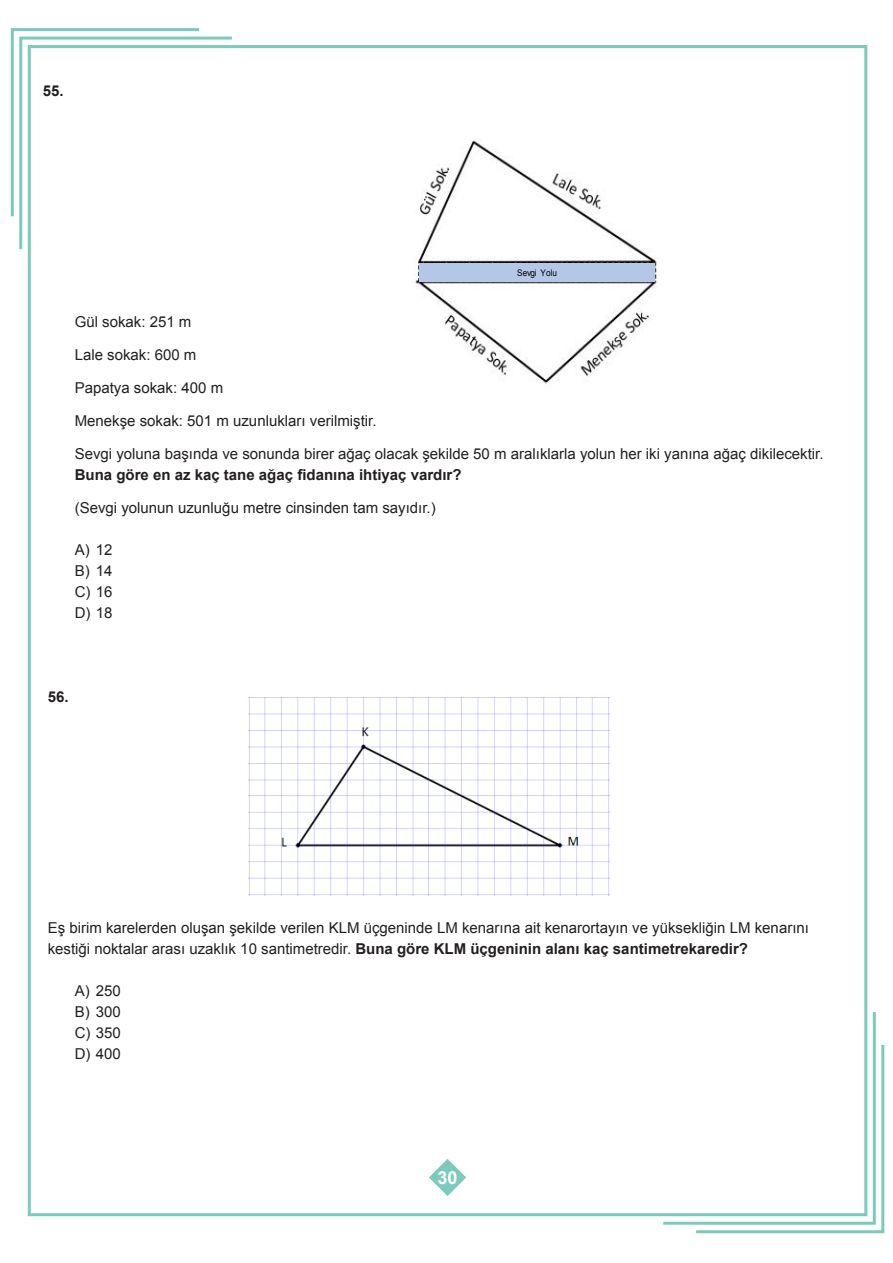
<style>
.page{position:relative;width:893px;height:1263px;background:#fff}
.page>*{position:absolute;margin:0;border:0;box-sizing:border-box;transform-origin:0 0}
.t1{font:700 18px "Arial";color:#fff}
.t2{font:15px/21px "Arial";color:#231f20;text-align:justify}
.t3{font:700 15px "Arial";color:#231f20}
.t4{font:9px "Arial";letter-spacing:-.02em;color:#000;scale:.91 1}
.s1{font-weight:700}
</style>
<div class="page">
<svg style="left:19px;top:36px;width:216px;height:216px"></svg>
<svg style="left:10px;top:28px;width:192px;height:191px"></svg>
<svg style="left:660px;top:1009px;width:216px;height:216px"></svg>
<svg style="left:693px;top:1042px;width:192px;height:192px"></svg>
<svg style="left:429px;top:1159px;width:37px;height:37px"></svg>
<img style="left:248px;top:697px;width:362px;height:198px">
<img style="left:413px;top:140px;width:244px;height:244px">
<div style="left:479px;top:239px;width:82px;height:18px;background:#fff"></div>
<div style="left:420px;top:263px;width:235px;height:18px;background:#b4c7e7"></div>
<p class="t3" style="left:43px;top:85px;width:22px">55.</p>
<p class="t4" style="left:517px;top:266px;width:46px">Sevgi Yolu</p>
<p class="t2" style="left:75px;top:311px;width:118px">Gül sokak: 251 m</p>
<p class="t2" style="left:75px;top:344px;width:123px">Lale sokak: 600 m</p>
<p class="t2" style="left:75px;top:377px;width:150px">Papatya sokak: 400 m</p>
<p class="t2" style="left:75px;top:410px;width:303px">Menekşe sokak: 501 m uzunlukları verilmiştir.</p>
<p class="t2" style="left:75px;top:443px;width:750px">Sevgi yoluna başında ve sonunda birer ağaç olacak şekilde 50 m aralıklarla yolun her iki yanına ağaç dikilecektir.</p>
<p class="t3" style="left:75px;top:465px;width:388px">Buna göre en az kaç tane ağaç fidanına ihtiyaç vardır?</p>
<p class="t2" style="left:75px;top:497px;width:363px">(Sevgi yolunun uzunluğu metre cinsinden tam sayıdır.)</p>
<p class="t2" style="left:75px;top:539px;width:39px">A) 12<br>B) 14<br>C) 16<br>D) 18</p>
<p class="t3" style="left:48px;top:691px;width:22px">56.</p>
<p class="t2" style="left:48px;top:917px;width:763px">Eş birim karelerden oluşan şekilde verilen KLM üçgeninde LM kenarına ait kenarortayın ve yüksekliğin LM kenarını kestiği noktalar arası uzaklık 10 santimetredir. <span class="s1">Buna göre KLM üçgeninin alanı kaç santimetrekaredir?</span></p>
<p class="t2" style="left:75px;top:980px;width:48px">A) 250<br>B) 300<br>C) 350<br>D) 400</p>
<p class="t1" style="left:438px;top:1166px;width:22px">30</p>
</div>
